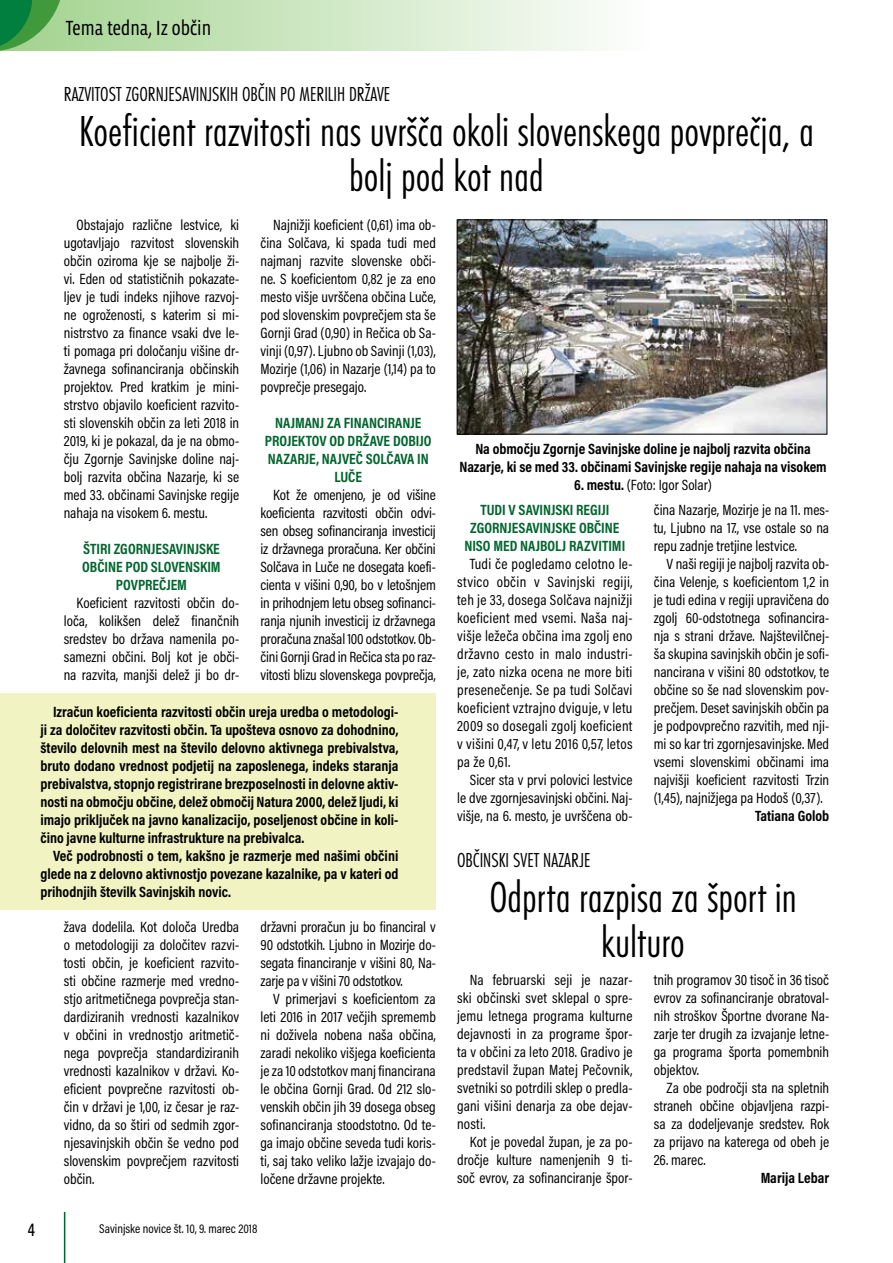
<style>
.page{position:relative;width:893px;height:1263px;background:#fff}
.page>*{position:absolute;margin:0;border:0;box-sizing:border-box;transform-origin:0 0}
.t1{font:45px/45px "Futura TEE Ligh Cond";color:#000;text-align:center}
.t2{font:21px "Futura TEE Ligh Cond";color:#000}
.t3{font:21px "Vista Sans Nar OTCE";color:#000}
.t4{font:18px "Ubuntu Condensed";color:#000}
.t5{font:15px/18px "Acumin Pro Cond";color:#000;text-align:justify}
.t6{font:700 15px/18px "Acumin Pro Cond";color:#000;text-align:justify}
.t7{font:700 15px/18px "Acumin Pro Cond";color:#00652e;text-align:center}
.t8{font:12.75px "Acumin Pro Cond";color:#000}
.s1{font-weight:700}
</style>
<div class="page">
<div style="left:0;top:0;width:652px;height:51px;background:linear-gradient(to right,#a2d28e,#fefefd)"></div>
<hr style="left:64px;top:1212px;width:1px;height:51px;background:#00652e">
<svg style="left:0;top:0;width:64px;height:51px;background:#50a65b"></svg>
<div style="left:0;top:693px;width:436px;height:217px;background:#f1f3c2"></div>
<img style="left:459px;top:222px;width:366px;height:210px">
<div style="left:457px;top:220px;width:370px;height:214px;border:1px solid #000"></div>
<h2 class="t3" style="left:65px;top:16px;width:147px">Tema tedna, Iz občin</h2>
<h2 class="t2" style="left:64px;top:82px;width:328px">RAZVITOST ZGORNJESAVINJSKIH OBČIN PO MERILIH DRŽAVE</h2>
<h1 class="t1" style="left:79px;top:108px;width:736px">Koeficient razvitosti nas uvršča okoli slovenskega povprečja, a bolj pod kot nad</h1>
<p class="t5" style="left:64px;top:215px;width:177px;text-indent:13px">Obstajajo različne lestvice, ki ugotavljajo razvitost slovenskih občin oziroma kje se najbolje ži&shy;vi. Eden od statističnih pokazate&shy;ljev je tudi indeks njihove razvoj&shy;ne ogroženosti, s katerim si mi&shy;nistrstvo za finance vsaki dve le&shy;ti pomaga pri določanju višine dr&shy;žavnega sofinanciranja občinskih projektov. Pred kratkim je mini&shy;strstvo objavilo koeficient razvito&shy;sti slovenskih občin za leti 2018 in 2019, ki je pokazal, da je na obmo&shy;čju Zgornje Savinjske doline naj&shy;bolj razvita občina Nazarje, ki se med 33. občinami Savinjske regije nahaja na visokem 6. mestu.</p>
<p class="t7" style="left:82px;top:539px;width:140px">ŠTIRI ZGORNJESAVINJSKE<br>OBČINE POD SLOVENSKIM<br>POVPREČJEM</p>
<p class="t5" style="left:64px;top:593px;width:177px;text-indent:13px">Koeficient razvitosti občin do&shy;loča, kolikšen delež finančnih sredstev bo država namenila po&shy;samezni občini. Bolj kot je obči&shy;na razvita, manjši delež ji bo dr-</p>
<p class="t5" style="left:260px;top:215px;width:177px;text-indent:13px">Najnižji koeficient (0,61) ima ob&shy;čina Solčava, ki spada tudi med najmanj razvite slovenske obči&shy;ne. S koeficientom 0,82 je za eno mesto višje uvrščena občina Luče, pod slovenskim povprečjem sta še Gornji Grad (0,90) in Rečica ob Sa&shy;vinji (0,97). Ljubno ob Savinji (1,03), Mozirje (1,06) in Nazarje (1,14) pa to povprečje presegajo.</p>
<p class="t7" style="left:265px;top:413px;width:168px">NAJMANJ ZA FINANCIRANJE<br>PROJEKTOV OD DRŽAVE DOBIJO<br>NAZARJE, NAJVEČ SOLČAVA IN<br>LUČE</p>
<p class="t5" style="left:260px;top:485px;width:177px;text-indent:13px">Kot že omenjeno, je od višine koeficienta razvitosti občin odvi&shy;sen obseg sofinanciranja investicij iz državnega proračuna. Ker občini Solčava in Luče ne dosegata koefi&shy;cienta v višini 0,90, bo v letošnjem in prihodnjem letu obseg sofinanci&shy;ranja njunih investicij iz državnega proračuna znašal 100 odstotkov. Ob&shy;čini Gornji Grad in Rečica sta po raz&shy;vitosti blizu slovenskega povprečja,</p>
<p class="t6" style="left:40px;top:702px;width:360px;text-indent:13px">Izračun koeficienta razvitosti občin ureja uredba o metodologi&shy;ji za določitev razvitosti občin. Ta upošteva osnovo za dohodnino, število delovnih mest na število delovno aktivnega prebivalstva, bruto dodano vrednost podjetij na zaposlenega, indeks staranja prebivalstva, stopnjo registrirane brezposelnosti in delovne aktiv&shy;nosti na območju občine, delež območij Natura 2000, delež ljudi, ki imajo priključek na javno kanalizacijo, poseljenost občine in koli&shy;čino javne kulturne infrastrukture na prebivalca.</p>
<p class="t6" style="left:40px;top:846px;width:360px;text-indent:13px">Več podrobnosti o tem, kakšno je razmerje med našimi občini glede na z delovno aktivnostjo povezane kazalnike, pa v kateri od prihodnjih številk Savinjskih novic.</p>
<p class="t5" style="left:64px;top:917px;width:177px">žava dodelila. Kot določa Uredba o metodologiji za določitev razvi&shy;tosti občin, je koeficient razvito&shy;sti občine razmerje med vredno&shy;stjo aritmetičnega povprečja stan&shy;dardiziranih vrednosti kazalnikov v občini in vrednostjo aritmetič&shy;nega povprečja standardiziranih vrednosti kazalnikov v državi. Ko&shy;eficient povprečne razvitosti ob&shy;čin v državi je 1,00, iz česar je raz&shy;vidno, da so štiri od sedmih zgor&shy;njesavinjskih občin še vedno pod slovenskim povprečjem razvitosti občin.</p>
<p class="t5" style="left:260px;top:917px;width:177px">državni proračun ju bo financiral v 90 odstotkih. Ljubno in Mozirje do&shy;segata financiranje v višini 80, Na&shy;zarje pa v višini 70 odstotkov.</p>
<p class="t5" style="left:260px;top:989px;width:177px;text-indent:13px">V primerjavi s koeficientom za leti 2016 in 2017 večjih sprememb ni doživela nobena naša občina, zaradi nekoliko višjega koeficienta je za 10 odstotkov manj financirana le občina Gornji Grad. Od 212 slo&shy;venskih občin jih 39 dosega obseg sofinanciranja stoodstotno. Od te&shy;ga imajo občine seveda tudi koris&shy;ti, saj tako veliko lažje izvajajo do&shy;ločene državne projekte.</p>
<p class="t4" style="left:28px;top:1219px;width:9px">4</p>
<p class="t8" style="left:99px;top:1221px;width:160px">Savinjske novice št. 10, 9. marec 2018</p>
<p class="t6" style="left:459px;top:439px;width:369px;text-align:center">Na območju Zgornje Savinjske doline je najbolj razvita občina<br>Nazarje, ki se med 33. občinami Savinjske regije nahaja na visokem</p>
<p class="t5" style="left:574px;top:475px;width:139px"><span class="s1">6. mestu.</span> (Foto: Igor Solar)</p>
<p class="t7" style="left:464px;top:500px;width:162px">TUDI V SAVINJSKI REGIJI<br>ZGORNJESAVINJSKE OBČINE<br>NISO MED NAJBOLJ RAZVITIMI</p>
<p class="t5" style="left:457px;top:554px;width:177px;text-indent:13px">Tudi če pogledamo celotno le&shy;stvico občin v Savinjski regiji, teh je 33, dosega Solčava najnižji koeficient med vsemi. Naša naj&shy;višje ležeča občina ima zgolj eno državno cesto in malo industri&shy;je, zato nizka ocena ne more biti presenečenje. Se pa tudi Solčavi koeficient vztrajno dviguje, v letu 2009 so dosegali zgolj koeficient v višini 0,47, v letu 2016 0,57, letos pa že 0,61.</p>
<p class="t5" style="left:457px;top:770px;width:177px;text-indent:13px">Sicer sta v prvi polovici lestvice le dve zgornjesavinjski občini. Naj&shy;višje, na 6. mesto, je uvrščena ob-</p>
<p class="t5" style="left:654px;top:500px;width:177px">čina Nazarje, Mozirje je na 11. mes&shy;tu, Ljubno na 17., vse ostale so na repu zadnje tretjine lestvice.</p>
<p class="t5" style="left:654px;top:554px;width:177px;text-indent:13px">V naši regiji je najbolj razvita ob&shy;čina Velenje, s koeficientom 1,2 in je tudi edina v regiji upravičena do zgolj 60-odstotnega sofinancira&shy;nja s strani države. Najštevilčnej&shy;ša skupina savinjskih občin je sofi&shy;nancirana v višini 80 odstotkov, te občine so še nad slovenskim pov&shy;prečjem. Deset savinjskih občin pa je podpovprečno razvitih, med nji&shy;mi so kar tri zgornjesavinjske. Med vsemi slovenskimi občinami ima najvišji koeficient razvitosti Trzin (1,45), najnižjega pa Hodoš (0,37).</p>
<p class="t6" style="left:755px;top:806px;width:75px">Tatiana Golob</p>
<h2 class="t2" style="left:457px;top:848px;width:135px">OBČINSKI SVET NAZARJE</h2>
<h1 class="t1" style="left:489px;top:874px;width:309px">Odprta razpisa za šport in kulturo</h1>
<p class="t5" style="left:457px;top:971px;width:177px;text-indent:13px">Na februarski seji je nazar&shy;ski občinski svet sklepal o spre&shy;jemu letnega programa kulturne dejavnosti in za programe špor&shy;ta v občini za leto 2018. Gradivo je predstavil župan Matej Pečovnik, svetniki so potrdili sklep o predla&shy;gani višini denarja za obe dejav&shy;nosti.</p>
<p class="t5" style="left:457px;top:1133px;width:177px;text-indent:13px">Kot je povedal župan, je za po&shy;dročje kulture namenjenih 9 ti&shy;soč evrov, za sofinanciranje špor-</p>
<p class="t5" style="left:654px;top:971px;width:177px">tnih programov 30 tisoč in 36 tisoč evrov za sofinanciranje obratoval&shy;nih stroškov Športne dvorane Na&shy;zarje ter drugih za izvajanje letne&shy;ga programa športa pomembnih objektov.</p>
<p class="t5" style="left:654px;top:1079px;width:177px;text-indent:13px">Za obe področji sta na spletnih straneh občine objavljena razpi&shy;sa za dodeljevanje sredstev. Rok za prijavo na katerega od obeh je</p>
<p class="t5" style="left:654px;top:1151px;width:53px">26. marec.</p>
<p class="t6" style="left:761px;top:1169px;width:70px">Marija Lebar</p>
</div>
